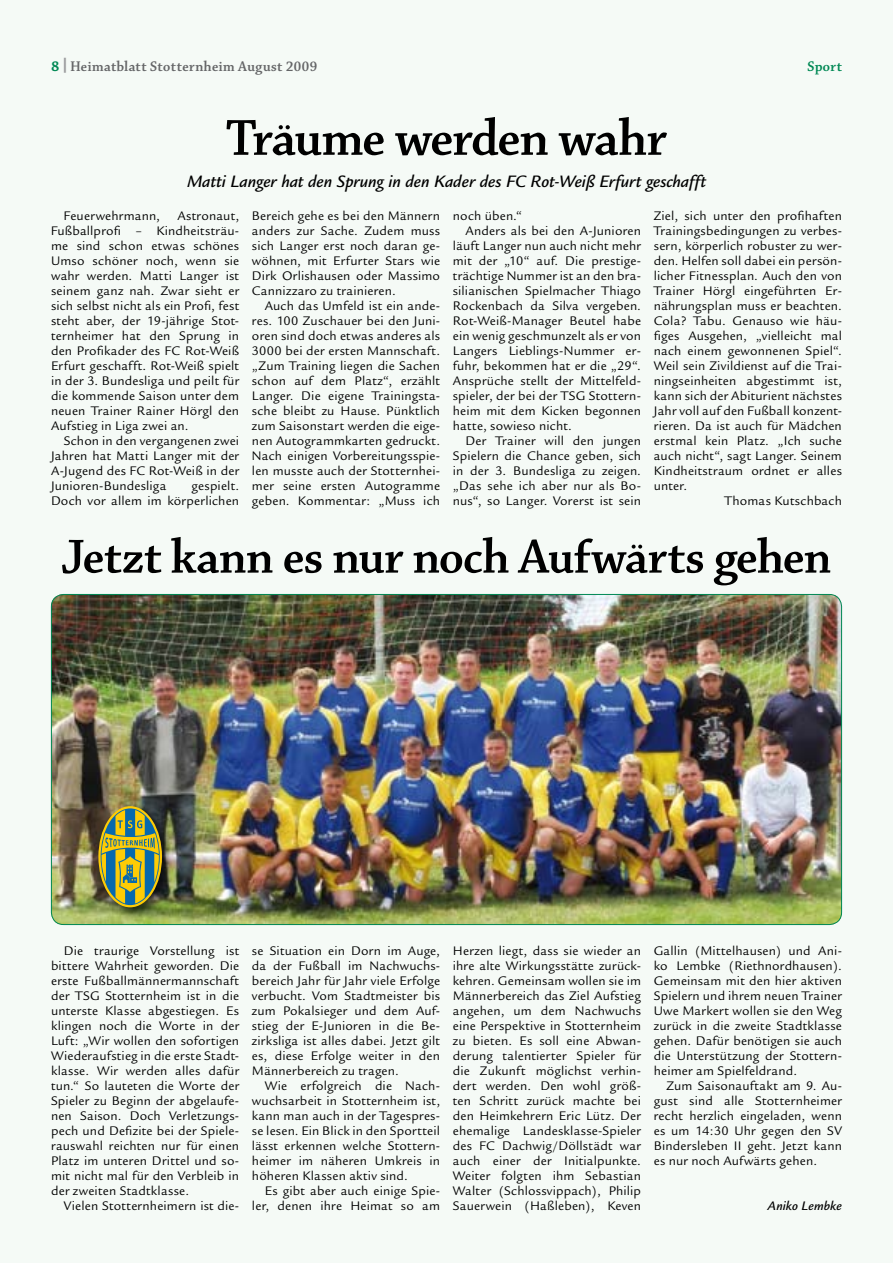
<style>
.page{position:relative;width:893px;height:1263px;background:#f5faf6}
.page>*{position:absolute;margin:0;border:0;box-sizing:border-box;transform-origin:0 0}
.t1{font:54px "Chaparral Pro Semibold Disp";letter-spacing:-.01em;color:#000}
.t2{font:51px "Chaparral Pro Semibold Disp";letter-spacing:-.005em;color:#000}
.t3{font:italic 500 18px "Legacy Sans";letter-spacing:-.005em;color:#000}
.t4{font:15px "Chaparral Pro Semibold Disp";letter-spacing:.03em;color:#646567}
.t5{font:15px "Chaparral Pro Semibold Disp";letter-spacing:.03em;color:#008854}
.t6{font:13.5px/15px "Legacy Sans";letter-spacing:.015em;color:#000;text-align:justify}
.t7{font:italic 500 13.5px "Legacy Sans";letter-spacing:.005em;color:#000}
.s1{font-family:"Legacy Sans";font-weight:700;color:#9c9d9f}
</style>
<div class="page">
<img style="left:51px;top:594px;width:791px;height:331px;border-radius:13px">
<div style="left:91px;top:799px;width:87px;height:123px;background:#000;opacity:.75"></div>
<svg style="left:98px;top:806px;width:64px;height:101px"></svg>
<p class="t4" style="left:62px;top:58px;width:257px"><span class="s1">|</span>Heimatblatt Stotternheim August 2009</p>
<h1 class="t1" style="left:226px;top:109px;width:442px">Träume werden wahr</h1>
<h3 class="t3" style="left:187px;top:171px;width:520px">Matti Langer hat den Sprung in den Kader des FC Rot-Weiß Erfurt geschafft</h3>
<p class="t5" style="left:808px;top:58px;width:36px">Sport</p>
<p class="t6" style="left:64px;top:208px;width:98px">Feuerwehrmann,</p>
<p class="t6" style="left:51px;top:208px;width:190px;text-indent:126px">Astronaut, Fußballprofi – Kindheitsträu&shy;me sind schon etwas schönes Umso schöner noch, wenn sie wahr werden. Matti Langer ist seinem ganz nah. Zwar sieht er sich selbst nicht als ein Profi, fest steht aber, der 19-jährige Stot&shy;ternheimer hat den Sprung in den Profikader des FC Rot-Weiß Erfurt geschafft. Rot-Weiß spielt in der 3. Bundesliga und peilt für die kommende Saison unter dem neuen Trainer Rainer Hörgl den Aufstieg in Liga zwei an.</p>
<p class="t6" style="left:51px;top:433px;width:190px;text-indent:13px">Schon in den vergangenen zwei Jahren hat Matti Langer mit der A-Jugend des FC Rot-Weiß in der Junioren-Bundesliga</p>
<p class="t6" style="left:51px;top:478px;width:190px;text-align:right">gespielt.<br>Doch vor allem im körperlichen</p>
<p class="t6" style="left:252px;top:208px;width:190px">Bereich gehe es bei den Männern anders zur Sache. Zudem muss sich Langer erst noch daran ge&shy;wöhnen, mit Erfurter Stars wie Dirk Orlishausen oder Massimo Cannizzaro zu trainieren.</p>
<p class="t6" style="left:252px;top:298px;width:190px;text-indent:13px">Auch das Umfeld ist ein ande&shy;res. 100 Zuschauer bei den Juni&shy;oren sind doch etwas anderes als 3000 bei der ersten Mannschaft. „Zum Training liegen die Sachen schon auf dem Platz“, erzählt Langer. Die eigene Trainingsta&shy;sche bleibt zu Hause. Pünktlich zum Saisonstart werden die eige&shy;nen Autogrammkarten gedruckt.<br>Nach einigen Vorbereitungsspie&shy;len musste auch der Stotternhei&shy;mer seine ersten Autogramme geben. Kommentar: „Muss ich</p>
<p class="t6" style="left:453px;top:208px;width:71px">noch üben.“</p>
<p class="t6" style="left:466px;top:223px;width:177px">Anders als bei den A-Junioren</p>
<p class="t6" style="left:453px;top:238px;width:190px">läuft Langer nun auch nicht mehr</p>
<p class="t6" style="left:453px;top:253px;width:190px">mit der „10“ auf. Die prestige-</p>
<p class="t6" style="left:453px;top:268px;width:190px">trächtige Nummer ist an den bra-</p>
<p class="t6" style="left:453px;top:283px;width:190px">silianischen Spielmacher Thiago</p>
<p class="t6" style="left:453px;top:298px;width:190px">Rockenbach da Silva vergeben.</p>
<p class="t6" style="left:453px;top:313px;width:190px">Rot-Weiß-Manager Beutel habe</p>
<p class="t6" style="left:453px;top:328px;width:190px">ein wenig geschmunzelt als er von</p>
<p class="t6" style="left:453px;top:343px;width:190px">Langers Lieblings-Nummer er-</p>
<p class="t6" style="left:453px;top:358px;width:190px">fuhr, bekommen hat er die „29“.</p>
<p class="t6" style="left:453px;top:373px;width:190px">Ansprüche stellt der Mittelfeld-</p>
<p class="t6" style="left:453px;top:388px;width:190px">spieler, der bei der TSG Stottern-</p>
<p class="t6" style="left:453px;top:403px;width:190px">heim mit dem Kicken begonnen</p>
<p class="t6" style="left:453px;top:418px;width:121px">hatte, sowieso nicht.</p>
<p class="t6" style="left:466px;top:433px;width:177px">Der Trainer will den jungen</p>
<p class="t6" style="left:453px;top:448px;width:190px">Spielern die Chance geben, sich</p>
<p class="t6" style="left:453px;top:463px;width:190px">in der 3. Bundesliga zu zeigen.</p>
<p class="t6" style="left:453px;top:478px;width:190px">„Das sehe ich aber nur als Bo-</p>
<p class="t6" style="left:453px;top:493px;width:190px">nus“, so Langer. Vorerst ist sein</p>
<p class="t6" style="left:654px;top:208px;width:190px">Ziel, sich unter den profihaften</p>
<p class="t6" style="left:654px;top:223px;width:190px">Trainingsbedingungen zu verbes-</p>
<p class="t6" style="left:654px;top:238px;width:190px">sern, körperlich robuster zu wer-</p>
<p class="t6" style="left:654px;top:253px;width:190px">den. Helfen soll dabei ein persön-</p>
<p class="t6" style="left:654px;top:268px;width:190px">licher Fitnessplan. Auch den von</p>
<p class="t6" style="left:654px;top:283px;width:190px">Trainer Hörgl eingeführten Er-</p>
<p class="t6" style="left:654px;top:298px;width:190px">nährungsplan muss er beachten.</p>
<p class="t6" style="left:654px;top:313px;width:190px">Cola? Tabu. Genauso wie häu-</p>
<p class="t6" style="left:654px;top:328px;width:190px">figes Ausgehen, „vielleicht mal</p>
<p class="t6" style="left:654px;top:343px;width:190px">nach einem gewonnenen Spiel“.</p>
<p class="t6" style="left:654px;top:358px;width:190px">Weil sein Zivildienst auf die Trai-</p>
<p class="t6" style="left:654px;top:373px;width:190px">ningseinheiten abgestimmt ist,</p>
<p class="t6" style="left:654px;top:388px;width:190px">kann sich der Abiturient nächstes</p>
<p class="t6" style="left:654px;top:403px;width:190px">Jahr voll auf den Fußball konzent-</p>
<p class="t6" style="left:654px;top:418px;width:190px">rieren. Da ist auch für Mädchen</p>
<p class="t6" style="left:654px;top:433px;width:190px">erstmal kein Platz. „Ich suche</p>
<p class="t6" style="left:654px;top:448px;width:190px">auch nicht“, sagt Langer. Seinem</p>
<p class="t6" style="left:654px;top:463px;width:190px">Kindheitstraum ordnet er alles</p>
<p class="t6" style="left:654px;top:478px;width:35px">unter.</p>
<p class="t6" style="left:724px;top:493px;width:119px">Thomas Kutschbach</p>
<h2 class="t2" style="left:62px;top:530px;width:771px">Jetzt kann es nur noch Aufwärts gehen</h2>
<p class="t6" style="left:51px;top:943px;width:190px;text-indent:13px">Die traurige Vorstellung ist bittere Wahrheit geworden. Die erste Fußballmännermannschaft der TSG Stotternheim ist in die unterste Klasse abgestiegen. Es klingen noch die Worte in der Luft: „Wir wollen den sofortigen Wiederaufstieg in die erste Stadt&shy;klasse. Wir werden alles dafür tun.“ So lauteten die Worte der Spieler zu Beginn der abgelaufe&shy;nen Saison. Doch Verletzungs&shy;pech und Defizite bei der Spiele&shy;rauswahl reichten nur für einen Platz im unteren Drittel und so&shy;mit nicht mal für den Verbleib in der zweiten Stadtklasse.</p>
<p class="t6" style="left:64px;top:1198px;width:177px">Vielen Stotternheimern ist die-</p>
<p class="t6" style="left:252px;top:943px;width:190px">se Situation ein Dorn im Auge, da der Fußball im Nachwuchs&shy;bereich Jahr für Jahr viele Erfolge verbucht. Vom Stadtmeister bis zum Pokalsieger und dem Auf&shy;stieg der E-Junioren in die Be&shy;zirksliga ist alles dabei. Jetzt gilt es, diese Erfolge weiter in den Männerbereich zu tragen.</p>
<p class="t6" style="left:252px;top:1078px;width:190px;text-indent:13px">Wie erfolgreich die Nach&shy;wuchsarbeit in Stotternheim ist, kann man auch in der Tagespres&shy;se lesen. Ein Blick in den Sportteil lässt erkennen welche Stottern&shy;heimer im näheren Umkreis in höheren Klassen aktiv sind.</p>
<p class="t6" style="left:252px;top:1183px;width:190px;text-align:right">Es gibt aber auch einige Spie&shy;ler, denen ihre Heimat so am</p>
<p class="t6" style="left:453px;top:943px;width:190px">Herzen liegt, dass sie wieder an ihre alte Wirkungsstätte zurück&shy;kehren. Gemeinsam wollen sie im Männerbereich das Ziel Aufstieg angehen, um dem Nachwuchs eine Perspektive in Stotternheim zu bieten. Es soll eine Abwan&shy;derung talentierter Spieler für die Zukunft möglichst verhin&shy;dert werden. Den wohl größ&shy;ten Schritt zurück machte bei den Heimkehrern Eric Lütz. Der ehemalige Landesklasse-Spieler des FC Dachwig/Döllstädt war auch einer der Initialpunkte.<br>Weiter folgten ihm Sebastian Walter (Schlossvippach), Philip Sauerwein (Haßleben), Keven</p>
<p class="t6" style="left:654px;top:943px;width:190px">Gallin (Mittelhausen) und Ani&shy;ko Lembke (Riethnordhausen).<br>Gemeinsam mit den hier aktiven Spielern und ihrem neuen Trainer Uwe Markert wollen sie den Weg zurück in die zweite Stadtklasse gehen. Dafür benötigen sie auch die Unterstützung der Stottern&shy;heimer am Spielfeldrand.</p>
<p class="t6" style="left:654px;top:1078px;width:190px;text-indent:13px">Zum Saisonauftakt am 9. Au&shy;gust sind alle Stotternheimer recht herzlich eingeladen, wenn es um 14:30 Uhr gegen den SV Bindersleben II geht. Jetzt kann es nur noch Aufwärts gehen.</p>
<p class="t7" style="left:768px;top:1198px;width:76px">Aniko Lembke</p>
</div>
